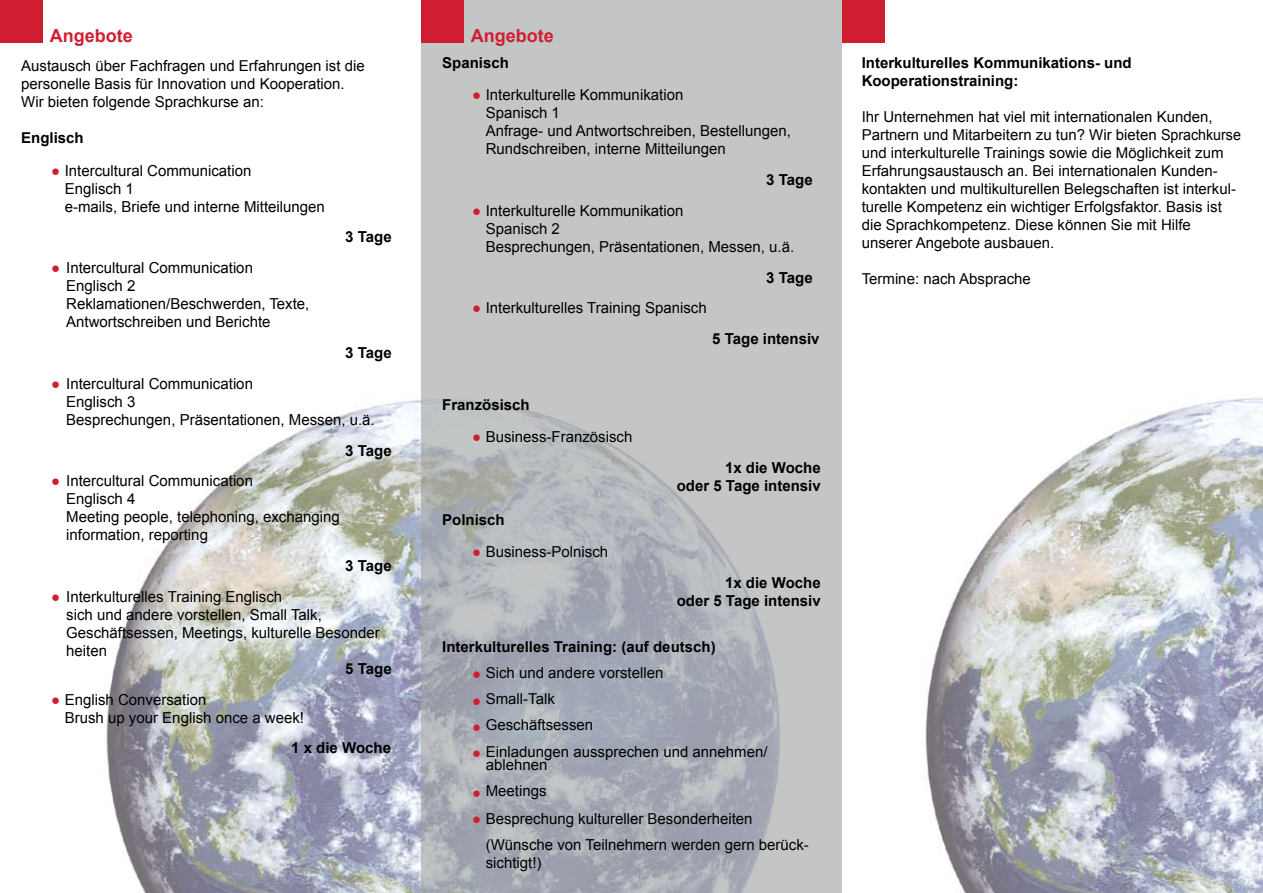
<style>
.page{position:relative;width:1263px;height:893px;background:#fff}
.page>*{position:absolute;margin:0;border:0;box-sizing:border-box;transform-origin:0 0}
.t1{font:700 18px "Arial";color:#d01e31}
.t2{font:15.15px/18px "Arial";color:#000}
.t3{font:700 15.15px/18px "Arial";color:#000;text-align:right}
.t4{font:15px/18px "Arial";color:#000}
.t5{font:700 15px/18px "Arial";color:#000}
.s1{color:#d01e31}
.s2{font-size:15.15px;color:#d01e31}
</style>
<div class="page">
<img style="left:925px;top:397px;width:338px;height:496px">
<img style="left:106px;top:400px;width:315px;height:493px">
<div style="left:0;top:0;width:43px;height:43px;background:#d01e31"></div>
<svg style="left:421px;top:0;width:421px;height:893px;fill:#c4c6c6"></svg>
<div style="left:421px;top:0;width:42px;height:43px;background:#d01e31"></div>
<div style="left:842px;top:0;width:42px;height:43px;background:#d01e31"></div>
<p class="t1" style="left:50px;top:24px;width:84px">Angebote</p>
<p class="t1" style="left:471px;top:24px;width:84px">Angebote</p>
<p class="t4" style="left:21px;top:57px;width:345px">Austausch über Fachfragen und Erfahrungen ist die personelle Basis für Innovation und Kooperation.<br>Wir bieten folgende Sprachkurse an:</p>
<p class="t5" style="left:21px;top:130px;width:64px">Englisch</p>
<p class="t2" style="left:65px;top:162px;width:262px;text-indent:-13px"><span class="s1">●</span> Intercultural Communication<br>Englisch 1<br>e-mails, Briefe und interne Mitteilungen</p>
<p class="t3" style="left:345px;top:229px;width:48px">3 Tage</p>
<p class="t2" style="left:66px;top:259px;width:245px;text-indent:-15px"><span class="s1">●</span> Intercultural Communication<br>Englisch 2<br>Reklamationen/Beschwerden, Texte,<br>Antwortschreiben und Berichte</p>
<p class="t3" style="left:345px;top:344px;width:48px">3 Tage</p>
<p class="t2" style="left:66px;top:375px;width:310px;text-indent:-15px"><span class="s1">●</span> Intercultural Communication<br>Englisch 3<br>Besprechungen, Präsentationen, Messen, u.ä.</p>
<p class="t3" style="left:345px;top:442px;width:48px">3 Tage</p>
<p class="t2" style="left:66px;top:472px;width:275px;text-indent:-15px"><span class="s1">●</span> Intercultural Communication<br>Englisch 4<br>Meeting people, telephoning, exchanging information, reporting</p>
<p class="t3" style="left:345px;top:557px;width:48px">3 Tage</p>
<p class="t2" style="left:66px;top:588px;width:315px;text-indent:-15px"><span class="s1">●</span> Interkulturelles Training Englisch<br>sich und andere vorstellen, Small Talk, Geschäftsessen, Meetings, kulturelle Besonder heiten</p>
<p class="t3" style="left:345px;top:660px;width:48px">5 Tage</p>
<p class="t2" style="left:65px;top:690px;width:241px;text-indent:-13px"><span class="s1">●</span> English Conversation<br>Brush up your English once a week!</p>
<p class="t3" style="left:291px;top:739px;width:101px">1 x die Woche</p>
<p class="t5" style="left:442px;top:54px;width:68px">Spanisch</p>
<p class="t2" style="left:486px;top:86px;width:307px;text-indent:-13px"><span class="s1">●</span> Interkulturelle Kommunikation<br>Spanisch 1<br>Anfrage- und Antwortschreiben, Bestellungen, Rundschreiben, interne Mitteilungen</p>
<p class="t3" style="left:766px;top:171px;width:48px">3 Tage</p>
<p class="t2" style="left:486px;top:202px;width:310px;text-indent:-13px"><span class="s1">●</span> Interkulturelle Kommunikation<br>Spanisch 2<br>Besprechungen, Präsentationen, Messen, u.ä.</p>
<p class="t3" style="left:766px;top:269px;width:48px">3 Tage</p>
<p class="t2" style="left:472px;top:299px;width:236px"><span class="s1">●</span> Interkulturelles Training Spanisch</p>
<p class="t3" style="left:712px;top:330px;width:109px">5 Tage intensiv</p>
<p class="t5" style="left:442px;top:396px;width:89px">Französisch</p>
<p class="t2" style="left:472px;top:428px;width:162px"><span class="s1">●</span> Business-Französisch</p>
<p class="t3" style="left:677px;top:459px;width:145px">1x die Woche<br>oder 5 Tage intensiv</p>
<p class="t5" style="left:442px;top:511px;width:64px">Polnisch</p>
<p class="t2" style="left:472px;top:543px;width:138px"><span class="s1">●</span> Business-Polnisch</p>
<p class="t3" style="left:677px;top:574px;width:145px">1x die Woche<br>oder 5 Tage intensiv</p>
<p class="t5" style="left:442px;top:638px;width:275px">Interkulturelles Training: (auf deutsch)</p>
<p class="t4" style="left:472px;top:664px;width:193px"><span class="s2">●</span> Sich und andere vorstellen</p>
<p class="t4" style="left:472px;top:690px;width:84px"><span class="s2">●</span> Small-Talk</p>
<p class="t4" style="left:472px;top:716px;width:123px"><span class="s2">●</span> Geschäftsessen</p>
<p class="t4" style="left:486px;top:745px;width:283px;line-height:13.5px;text-indent:-14px"><span class="s2">●</span> Einladungen aussprechen und annehmen/ ablehnen</p>
<p class="t4" style="left:472px;top:782px;width:76px"><span class="s2">●</span> Meetings</p>
<p class="t2" style="left:486px;top:806px;width:325px;line-height:26.2px;text-indent:-14px"><span class="s1">●</span> Besprechung kultureller Besonderheiten (Wünsche von Teilnehmern werden gern berück-</p>
<p class="t2" style="left:486px;top:854px;width:57px">sichtigt!)</p>
<p class="t5" style="left:862px;top:54px;width:272px">Interkulturelles Kommunikations- und<br>Kooperationstraining:</p>
<p class="t4" style="left:862px;top:108px;width:381px">Ihr Unternehmen hat viel mit internationalen Kunden, Partnern und Mitarbeitern zu tun? Wir bieten Sprachkurse und interkulturelle Trainings sowie die Möglichkeit zum Erfahrungsaustausch an. Bei internationalen Kunden&shy;kontakten und multikulturellen Belegschaften ist interkul&shy;turelle Kompetenz ein wichtiger Erfolgsfaktor. Basis ist die Sprachkompetenz. Diese können Sie mit Hilfe unserer Angebote ausbauen.</p>
<p class="t4" style="left:862px;top:270px;width:171px">Termine: nach Absprache</p>
</div>
